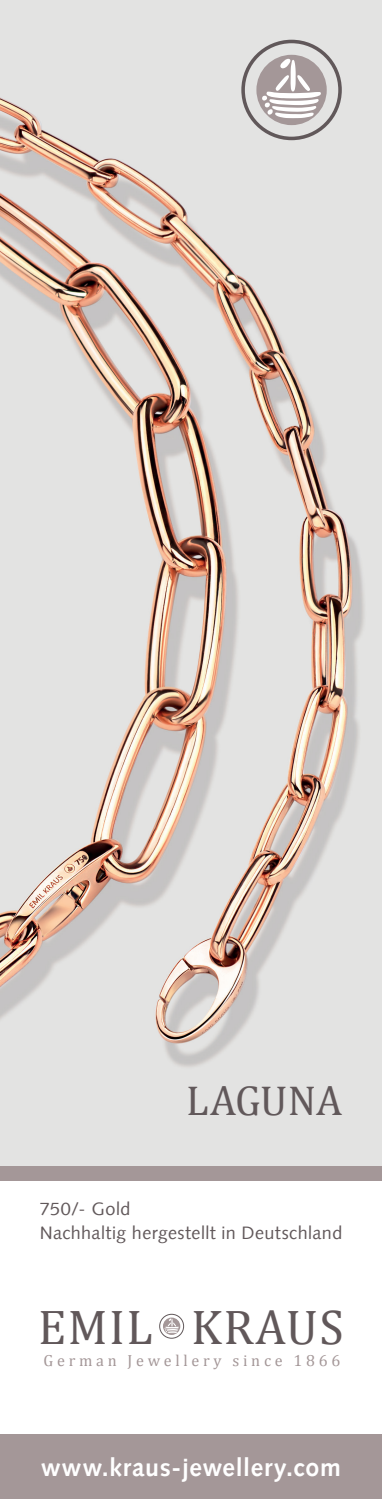
<style>
.page{position:relative;width:382px;height:1499px;background:#fff}
.page>*{position:absolute;margin:0;border:0;box-sizing:border-box;transform-origin:0 0}
.t1{font:49px "Cambria";letter-spacing:.03em;color:#61585a}
.t2{font:42px "Cambria";letter-spacing:-.005em;color:#61585a}
.t3{font:700 25.03px "Syntax Com";letter-spacing:.03em;color:#fff}
.t4{font:18.03px/24.5px "Syntax Com";letter-spacing:.02em;color:#61585a}
.t5{font:16.1px "Cambria";letter-spacing:.23em;color:#a49798}
</style>
<div class="page">
<img style="left:0;top:0;width:382px;height:1166px">
<div style="left:0;top:1434px;width:382px;height:64px;background:#a49798"></div>
<div style="left:159px;top:1313px;width:25px;height:25px;border:1px solid #61585a;border-radius:50%"></div>
<svg style="left:163px;top:1317px;width:17px;height:17px"></svg>
<svg style="left:164px;top:1318px;width:15px;height:14px"></svg>
<div style="left:0;top:1166px;width:382px;height:15px;background:#a49798"></div>
<div style="left:241px;top:40px;width:101px;height:100px;border:4px solid #61585a;border-radius:50%"></div>
<div style="left:256px;top:55px;width:71px;height:70px;background:#a49798;border-radius:50%"></div>
<svg style="left:262px;top:59px;width:59px;height:59px"></svg>
<h2 class="t2" style="left:186px;top:1074px;width:158px">LAGUNA</h2>
<p class="t4" style="left:40px;top:1196px;width:304px">750/- Gold<br>Nachhaltig hergestellt in Deutschland</p>
<h1 class="t1" style="left:38px;top:1296px;width:307px">EMIL KRAUS</h1>
<p class="t5" style="left:44px;top:1350px;width:298px">German Jewellery since 1866</p>
<h3 class="t3" style="left:41px;top:1452px;width:301px">www.kraus-jewellery.com</h3>
</div>
